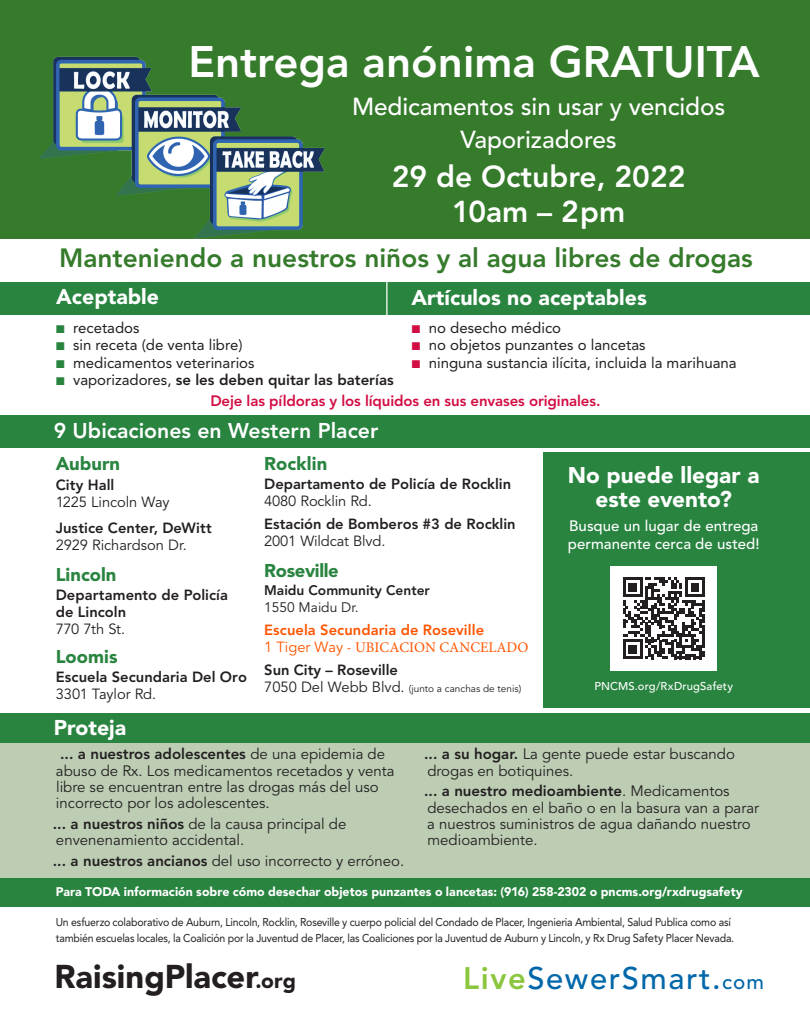
<style>
.page{position:relative;width:810px;height:1035px;background:#fff}
.page>*{position:absolute;margin:0;border:0;box-sizing:border-box;transform-origin:0 0}
.t1{font:800 43.75px "Avenir LT Std";color:#fff}
.t2{font:900 32.75px "Avenir LT Std";color:#231f20}
.t3{font:500 31px "Avenir";letter-spacing:.05em;color:#0067aa}
.t4{font:800 30px/35px "Avenir LT Std";color:#fff;text-align:center}
.t5{font:800 26.25px "Avenir LT Std";color:#357b2b}
.t6{font:500 24.5px/32.4px "Avenir LT Std";letter-spacing:-.005em;color:#fff;text-align:center}
.t7{font:900 22.5px/23.8px "Avenir LT Std";color:#fff;text-align:center}
.t8{font:900 21.25px "Avenir LT Std";color:#fff}
.t9{font:800 21.25px "Avenir LT Std";color:#fff}
.t10{font:900 18.38px "Avenir LT Std";color:#298440}
.t11{font:900 18.38px "Avenir LT Std";letter-spacing:-.02em;color:#298440}
.t12{font:15px/16.2px "Avenir LT Std";color:#231f20}
.t13{font:15px "Avenir LT Std";color:#231f20}
.t14{font:800 15px "Avenir LT Std";letter-spacing:-.005em;color:#d20d44}
.t15{font:500 15px/18px "Avenir LT Std";letter-spacing:.005em;color:#fff}
.t16{font:800 15px "Avenir LT Std";color:#231f20}
.t17{font:800 14.75px/17.1px "Avenir LT Std";color:#231f20}
.t18{font:14.75px "Avenir LT Std";letter-spacing:-.01em;color:#231f20}
.t19{font:800 14.75px "Avenir LT Std";letter-spacing:.005em;color:#f50}
.t20{font:14.75px "Minion Pro";color:#f50}
.t21{font:800 13.75px "Avenir LT Std";color:#231f20}
.t22{font:13.75px "Avenir LT Std";color:#231f20}
.t23{font:900 12.5px "Avenir LT Std";color:#fff}
.t24{font:11.25px/16.2px "Avenir LT Std";letter-spacing:-.02em;color:#231f20;scale:.94 1}
.t25{font:500 11.25px "Avenir LT Std";letter-spacing:.01em;color:#fff}
.t26{font:10px "Avenir LT Std";color:#231f20}
.s1{color:#d20d44}
.s2{color:#298440}
.s3{font-weight:400}
.s4{font-family:"Avenir LT Std"}
.s5{font-size:14.75px}
.s6{font-weight:800}
.s7{font-size:11.5px}
.s8{font-size:21.12px}
.s9{font-weight:800;color:#8bc63e}
.s10{font-size:20.62px}
</style>
<div class="page">
<div style="left:0;top:713px;width:810px;height:173px;background:#bccdb4"></div>
<div style="left:0;top:416px;width:810px;height:32px;background:#298440"></div>
<div style="left:0;top:878px;width:810px;height:29px;background:#298440"></div>
<div style="left:0;top:713px;width:810px;height:30px;background:#298440"></div>
<div style="left:0;top:282px;width:810px;height:33px;background:#298440"></div>
<hr style="left:386px;top:277px;width:2px;height:101px;background:#fff">
<div style="left:0;top:0;width:810px;height:239px;background:#357b2b"></div>
<img style="left:39px;top:56px;width:286px;height:183px">
<div style="left:544px;top:453px;width:266px;height:255px;background:#298440"></div>
<div style="left:611px;top:566px;width:106px;height:105px;background:#fff"></div>
<svg style="left:623px;top:577px;width:82px;height:82px"></svg>
<h1 class="t1" style="left:188px;top:36px;width:573px">Entrega anónima GRATUITA</h1>
<h3 class="t6" style="left:352px;top:91px;width:375px">Medicamentos sin usar y vencidos<br>Vaporizadores</h3>
<h3 class="t4" style="left:392px;top:159px;width:295px">29 de Octubre, 2022<br>10am – 2pm</h3>
<h3 class="t5" style="left:59px;top:243px;width:695px">Manteniendo a nuestros niños y al agua libres de drogas</h3>
<h3 class="t8" style="left:56px;top:284px;width:104px">Aceptable</h3>
<h3 class="t8" style="left:412px;top:285px;width:237px">Artículos no aceptables</h3>
<p class="t13" style="left:412px;top:319px;width:151px"><span class="s1">■</span> no desecho médico</p>
<p class="t13" style="left:412px;top:336px;width:235px"><span class="s1">■</span> no objetos punzantes o lancetas</p>
<p class="t13" style="left:412px;top:354px;width:326px"><span class="s1">■</span> ninguna sustancia ilícita, incluida la marihuana</p>
<p class="t13" style="left:56px;top:319px;width:85px"><span class="s2">■</span> recetados</p>
<p class="t13" style="left:56px;top:336px;width:188px"><span class="s2">■</span> sin receta (de venta libre)</p>
<p class="t13" style="left:56px;top:354px;width:200px"><span class="s2">■</span> medicamentos veterinarios</p>
<p class="t16" style="left:56px;top:371px;width:339px"><span class="s2">■</span> <span class="s3">vaporizadores,</span> se les deben quitar las baterías</p>
<p class="t14" style="left:210px;top:392px;width:392px">Deje las píldoras y los líquidos en sus envases originales.</p>
<h3 class="t9" style="left:54px;top:419px;width:326px">9 Ubicaciones en Western Placer</h3>
<p class="t10" style="left:264px;top:453px;width:65px">Rocklin</p>
<p class="t17" style="left:264px;top:475px;width:248px">Departamento de Policía de Rocklin</p>
<p class="t18" style="left:264px;top:493px;width:109px">4080 Rocklin Rd.</p>
<p class="t17" style="left:264px;top:516px;width:253px">Estación de Bomberos #3 de Rocklin</p>
<p class="t18" style="left:264px;top:532px;width:123px">2001 Wildcat Blvd.</p>
<p class="t11" style="left:264px;top:559px;width:76px">Roseville</p>
<p class="t21" style="left:264px;top:582px;width:167px">Maidu Community Center</p>
<p class="t22" style="left:264px;top:599px;width:96px">1550 Maidu Dr.</p>
<p class="t19" style="left:264px;top:621px;width:221px">Escuela Secundaria de Roseville</p>
<p class="t20" style="left:264px;top:637px;width:266px"><span class="s4">1 Tiger Way</span> - UBICACION CANCELADO</p>
<p class="t17" style="left:264px;top:661px;width:135px">Sun City – Roseville</p>
<p class="t26" style="left:264px;top:683px;width:259px"><span class="s5">7050 Del Webb Blvd.</span> (junto a canchas de tenis)</p>
<p class="t10" style="left:56px;top:453px;width:66px">Auburn</p>
<p class="t17" style="left:56px;top:476px;width:60px">City Hall</p>
<p class="t18" style="left:56px;top:493px;width:115px">1225 Lincoln Way</p>
<p class="t17" style="left:56px;top:519px;width:158px">Justice Center, DeWitt</p>
<p class="t18" style="left:56px;top:536px;width:133px">2929 Richardson Dr.</p>
<p class="t10" style="left:56px;top:563px;width:62px">Lincoln</p>
<p class="t17" style="left:56px;top:586px;width:174px">Departamento de Policía de Lincoln</p>
<p class="t18" style="left:56px;top:621px;width:71px">770 7th St.</p>
<p class="t10" style="left:56px;top:645px;width:63px">Loomis</p>
<p class="t17" style="left:56px;top:668px;width:193px">Escuela Secundaria Del Oro</p>
<p class="t18" style="left:56px;top:686px;width:102px">3301 Taylor Rd.</p>
<h3 class="t8" style="left:54px;top:715px;width:74px">Proteja</h3>
<p class="t12" style="left:56px;top:746px;width:340px"><span class="s6">... a nuestros adolescentes</span> de una epidemia de abuso de Rx. Los medicamentos recetados y venta libre se encuentran entre las drogas más del uso incorrecto por los adolescentes.</p>
<p class="t12" style="left:53px;top:816px;width:295px"><span class="s6">... a nuestros niños</span> de la causa principal de envenenamiento accidental.</p>
<p class="t12" style="left:53px;top:853px;width:353px"><span class="s6">... a nuestros ancianos</span> del uso incorrecto y erróneo.</p>
<p class="t23" style="left:56px;top:884px;width:689px">Para TODA información sobre cómo desechar objetos punzantes o lancetas: (916) 258-2302 o pncms.org/rxdrugsafety</p>
<h3 class="t7" style="left:568px;top:464px;width:193px">No puede llegar a este evento?</h3>
<p class="t15" style="left:568px;top:517px;width:193px">Busque un lugar de entrega permanente cerca de usted!</p>
<p class="t25" style="left:594px;top:680px;width:140px">PNCMS.org/RxDrugSafety</p>
<p class="t12" style="left:424px;top:746px;width:312px"><span class="s6">... a su hogar.</span> La gente puede estar buscando drogas en botiquines.</p>
<p class="t12" style="left:424px;top:783px;width:337px"><span class="s6">... a nuestro medioambiente</span>. Medicamentos desechados en el baño o en la basura van a parar a nuestros suministros de agua dañando nuestro medioambiente.</p>
<p class="t24" style="left:56px;top:914px;width:723px">Un esfuerzo colaborativo de Auburn, Lincoln, Rocklin, Roseville y cuerpo policial del Condado de Placer, Ingenieria Ambiental, Salud Publica como así también escuelas locales, la Coalición por la Juventud de Placer, las Coaliciones por la Juventud de Auburn y Lincoln, y Rx Drug <span class="s7">Safety</span> Placer Nevada.</p>
<h2 class="t2" style="left:55px;top:957px;width:243px">RaisingPlacer<span class="s8">.org</span></h2>
<h3 class="t3" style="left:463px;top:960px;width:302px"><span class="s9">Live</span>SewerSmart.<span class="s10">com</span></h3>
</div>
